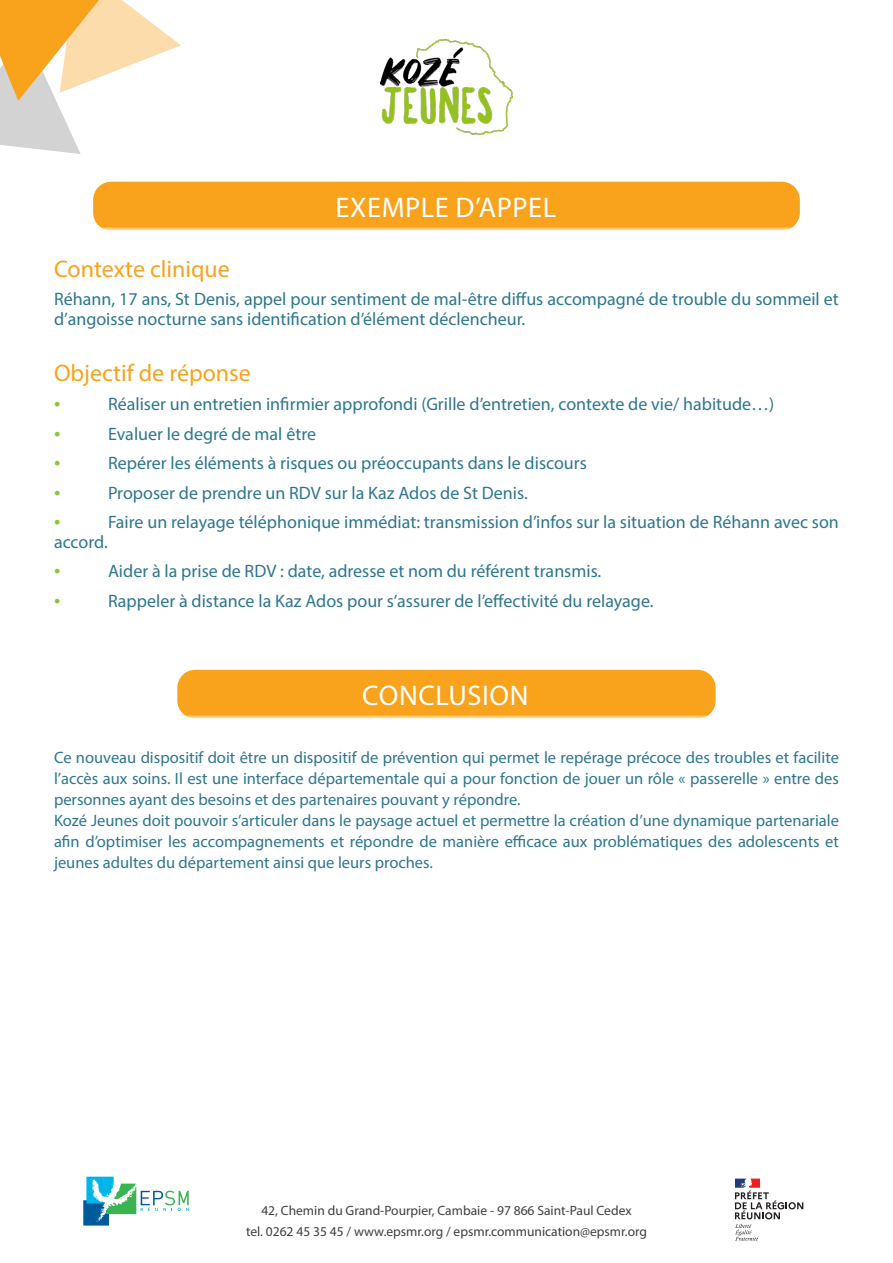
<style>
.page{position:relative;width:893px;height:1263px;background:#fff}
.page>*{position:absolute;margin:0;border:0;box-sizing:border-box;transform-origin:0 0}
.t1{font:28.5px "Myriad Pro";letter-spacing:.02em;color:#fff}
.t2{font:24px "Myriad Pro";color:#f9a21c}
.t3{font:18px/19.5px "Myriad Pro";color:#2d768f}
.t4{font:16.5px/21px "Myriad Pro";color:#2d768f;text-align:justify}
.t5{font:13.5px/21.6px "Myriad Pro";color:#3e3e3f;text-align:center}
.s1{font-size:22.5px;color:#8bc63e}
</style>
<div class="page">
<img style="left:381px;top:39px;width:131px;height:96px">
<svg style="left:0;top:0;width:190px;height:196px"></svg>
<svg style="left:83px;top:1177px;width:106px;height:48px"></svg>
<svg style="left:735px;top:1178px;width:68px;height:62px"></svg>
<div style="left:177px;top:670px;width:539px;height:49px;background:#f9a21c;border-radius:18px"></div>
<div style="left:93px;top:182px;width:707px;height:49px;background:#f9a21c;border-radius:18px"></div>
<h1 class="t1" style="left:336px;top:190px;width:222px">EXEMPLE D’APPEL</h1>
<p class="t2" style="left:54px;top:254px;width:177px">Contexte clinique</p>
<p class="t3" style="left:54px;top:289px;width:786px">Réhann, 17 ans, St Denis, appel pour sentiment de mal-être diffus accompagné de trouble du sommeil et d’angoisse nocturne sans identification d’élément déclencheur.</p>
<p class="t2" style="left:54px;top:358px;width:198px">Objectif de réponse</p>
<p class="t3" style="left:54px;top:394px;width:722px"><span class="s1">•</span> Réaliser un entretien infirmier approfondi (Grille d’entretien, contexte de vie/ habitude…)</p>
<p class="t3" style="left:54px;top:424px;width:264px"><span class="s1">•</span> Evaluer le degré de mal être</p>
<p class="t3" style="left:54px;top:453px;width:534px"><span class="s1">•</span> Repérer les éléments à risques ou préoccupants dans le discours</p>
<p class="t3" style="left:54px;top:483px;width:475px"><span class="s1">•</span> Proposer de prendre un RDV sur la Kaz Ados de St Denis.</p>
<p class="t3" style="left:54px;top:512px;width:786px"><span class="s1">•</span> Faire un relayage téléphonique immédiat: transmission d’infos sur la situation de Réhann avec son accord.</p>
<p class="t3" style="left:54px;top:561px;width:549px"><span class="s1">•</span> Aider à la prise de RDV : date, adresse et nom du référent transmis.</p>
<p class="t3" style="left:54px;top:591px;width:601px"><span class="s1">•</span> Rappeler à distance la Kaz Ados pour s’assurer de l’effectivité du relayage.</p>
<h1 class="t1" style="left:362px;top:678px;width:168px">CONCLUSION</h1>
<p class="t4" style="left:54px;top:747px;width:786px">Ce nouveau dispositif doit être un dispositif de prévention qui permet le repérage précoce des troubles et facilite l’accès aux soins. Il est une interface départementale qui a pour fonction de jouer un rôle « passerelle » entre des personnes ayant des besoins et des partenaires pouvant y répondre.</p>
<p class="t4" style="left:54px;top:810px;width:787px">Kozé Jeunes doit pouvoir s’articuler dans le paysage actuel et permettre la création d’une dynamique partenariale afin d’optimiser les accompagnements et répondre de manière efficace aux problématiques des adolescents et jeunes adultes du département ainsi que leurs proches.</p>
<p class="t5" style="left:246px;top:1199px;width:402px">42, Chemin du Grand-Pourpier, Cambaie - 97 866 Saint-Paul Cedex<br>tel. 0262 45 35 45 / www.epsmr.org / epsmr.communication@epsmr.org</p>
</div>
